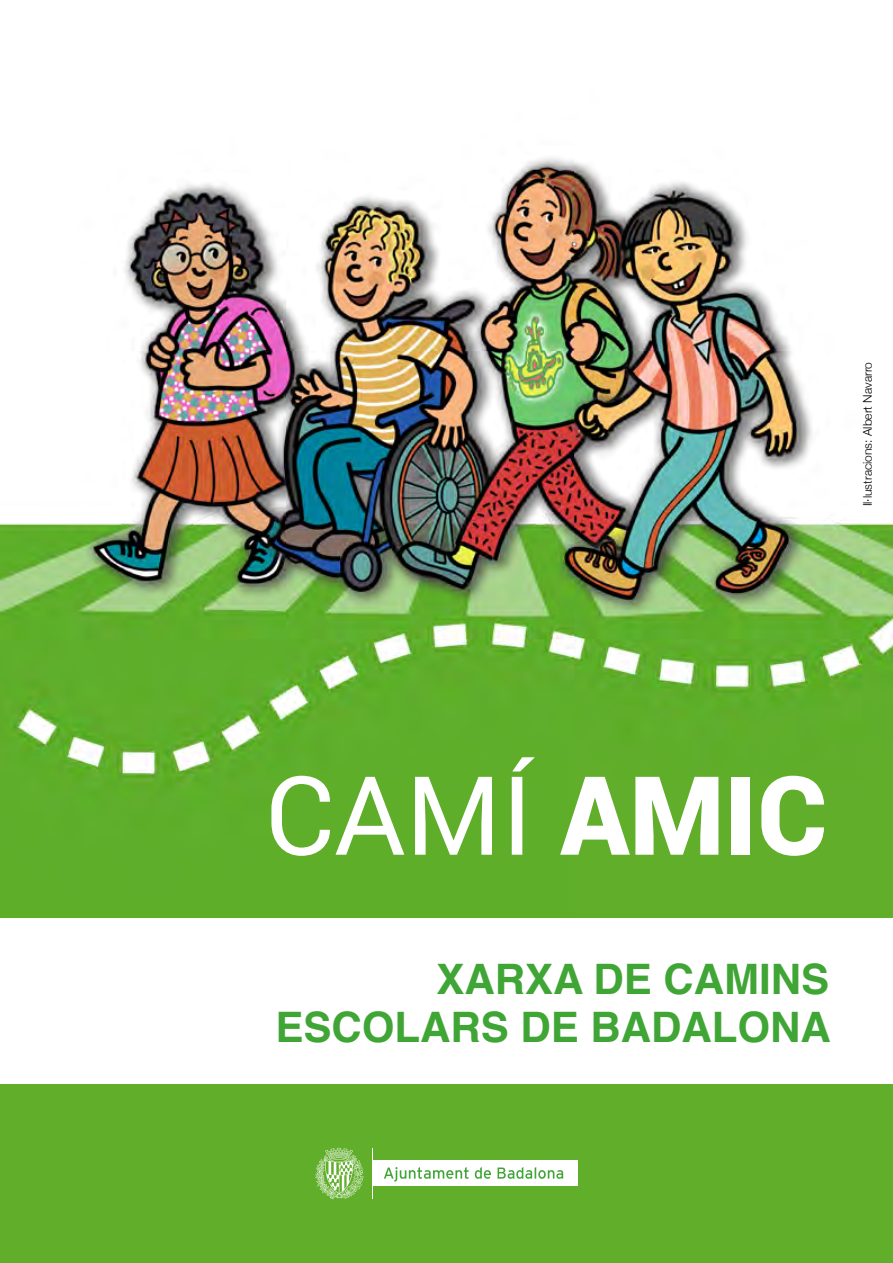
<style>
.page{position:relative;width:893px;height:1263px;background:#fff}
.page>*{position:absolute;margin:0;border:0;box-sizing:border-box;transform-origin:0 0}
.t1{font:109.5px "Roboto";color:#fff}
.t2{font:700 42px/48px "Helvetica";color:#3fa535;text-align:right}
.t3{font:300 12px "Helvetica Neue";color:#000}
.s1{font-weight:900}
</style>
<div class="page">
<img style="left:0;top:157px;width:893px;height:1106px">
<div style="left:372px;top:1160px;width:206px;height:26px;background:#fff"></div>
<svg style="left:384px;top:1167px;width:85px;height:15px"></svg>
<svg style="left:475px;top:1167px;width:16px;height:12px"></svg>
<svg style="left:498px;top:1167px;width:65px;height:12px"></svg>
<hr style="left:372px;top:1148px;width:1px;height:50px;background:#fff">
<svg style="left:315px;top:1148px;width:49px;height:51px;background:#91c66b"></svg>
<div style="left:0;top:918px;width:893px;height:166px;background:#fff"></div>
<p class="t3" style="left:860px;top:506px;width:146px;rotate:-90deg">Il·lustracions: Albert Navarro</p>
<h1 class="t1" style="left:265px;top:739px;width:564px">CAMÍ <span class="s1">AMIC</span></h1>
<p class="t2" style="left:275px;top:955px;width:557px">XARXA DE CAMINS<br>ESCOLARS DE BADALONA</p>
</div>
